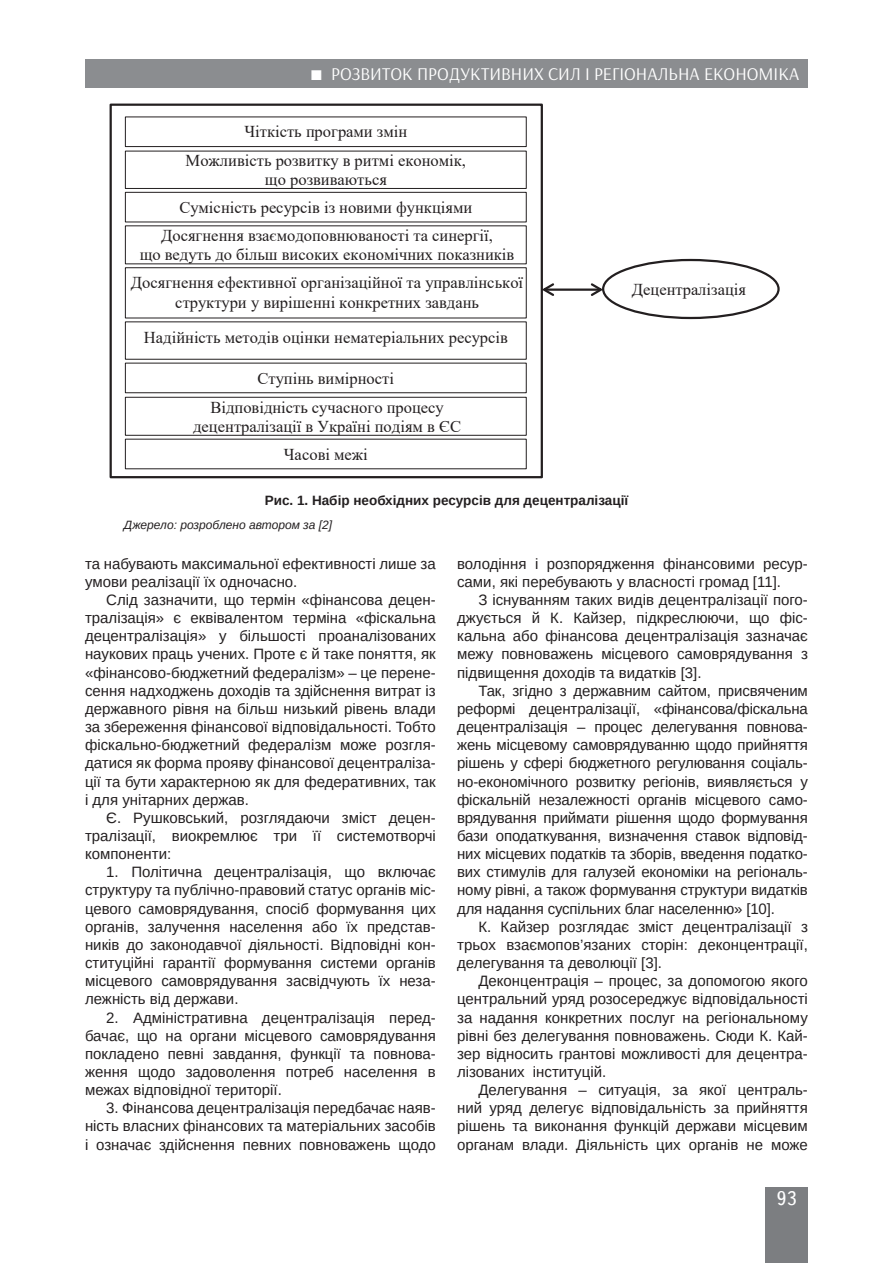
<style>
.page{position:relative;width:893px;height:1263px;background:#fff}
.page>*{position:absolute;margin:0;border:0;box-sizing:border-box;transform-origin:0 0}
.t1{font:19.5px "Ukrainian Text";color:#fff}
.t2{font:18px "Arsenal";color:#fff}
.t3{font:16.5px/27.9px "Times New Roman";color:#231f20;text-align:center}
.Текст_основной_G{font:15px/18.1px "Arimo";color:#231f20;text-align:justify}
.Рисунок{font:700 13.5px "Arimo";color:#231f20}
.Джерело{font:italic 12px "Arimo";color:#231f20}
</style>
<div class="page">
<div style="left:765px;top:1187px;width:43px;height:76px;background:#7c7e81"></div>
<div style="left:85px;top:59px;width:723px;height:29px;background:#8b8d90"></div>
<div style="left:125px;top:117px;width:402px;height:30px;border:1px solid #231f20"></div>
<img style="left:126px;top:117px;width:400px;height:29px">
<div style="left:125px;top:151px;width:402px;height:38px;border:1px solid #231f20"></div>
<img style="left:126px;top:152px;width:400px;height:36px">
<div style="left:125px;top:192px;width:402px;height:30px;border:1px solid #231f20"></div>
<img style="left:126px;top:193px;width:400px;height:29px">
<div style="left:125px;top:225px;width:402px;height:39px;border:1px solid #231f20"></div>
<img style="left:126px;top:226px;width:400px;height:38px">
<div style="left:125px;top:267px;width:402px;height:51px;border:1px solid #231f20"></div>
<img style="left:126px;top:274px;width:400px;height:38px">
<div style="left:125px;top:321px;width:402px;height:39px;border:1px solid #231f20"></div>
<img style="left:126px;top:328px;width:400px;height:26px">
<div style="left:125px;top:363px;width:402px;height:30px;border:1px solid #231f20"></div>
<img style="left:126px;top:364px;width:400px;height:28px">
<div style="left:125px;top:397px;width:402px;height:39px;border:1px solid #231f20"></div>
<img style="left:126px;top:398px;width:400px;height:37px">
<div style="left:110px;top:104px;width:433px;height:374px;border:2px solid #231f20"></div>
<hr style="left:544px;top:288px;width:57px;height:3px;background:#231f20">
<svg style="left:589px;top:281px;width:16px;height:16px"></svg>
<svg style="left:540px;top:281px;width:16px;height:17px"></svg>
<img style="left:765px;top:280px;width:14px;height:23px">
<div style="left:602px;top:259px;width:178px;height:60px;border:2px solid #231f20;border-radius:50%"></div>
<p class="t2" style="left:331px;top:63px;width:470px">РОЗВИТОК ПРОДУКТИВНИХ СИЛ І РЕГІОНАЛЬНА ЕКОНОМІКА</p>
<p class="t3" style="left:186px;top:117px;width:282px;line-height:29.1px">Чіткість програми змін<br>Можливість розвитку в ритмі економік,</p>
<p class="t3" style="left:161px;top:165px;width:333px">що розвиваються<br>Сумісність ресурсів із новими функціями<br>Досягнення взаємодоповнюваності та синергії,</p>
<p class="t3" style="left:131px;top:240px;width:394px;line-height:28.5px">що ведуть до більш високих економічних показників<br>Досягнення ефективної організаційної та управлінської</p>
<p class="t3" style="left:144px;top:284px;width:365px;line-height:35.1px">структури у вирішенні конкретних завдань<br>Надійність методів оцінки нематеріальних ресурсів</p>
<p class="t3" style="left:210px;top:363px;width:235px;line-height:29.1px">Ступінь вимірності<br>Відповідність сучасного процесу</p>
<p class="t3" style="left:193px;top:412px;width:269px">децентралізації в Україні подіям в ЄС<br>Часові межі</p>
<p class="t3" style="left:632px;top:275px;width:116px">Децентралізація</p>
<p class="Рисунок" style="left:265px;top:491px;width:365px">Рис. 1. Набір необхідних ресурсів для децентралізації</p>
<p class="Джерело" style="left:124px;top:517px;width:210px">Джерело: розроблено автором за [2]</p>
<p class="Текст_основной_G" style="left:85px;top:554px;width:352px">та набувають максимальної ефективності лише за умови реалізації їх одночасно.</p>
<p class="Текст_основной_G" style="left:85px;top:591px;width:352px;text-indent:21px">Слід зазначити, що термін «фінансова децен&shy;тралізація» є еквівалентом терміна «фіскальна децентралізація» у більшості проаналізованих наукових праць учених. Проте є й таке поняття, як «фінансово-бюджетний федералізм» – це перене&shy;сення надходжень доходів та здійснення витрат із державного рівня на більш низький рівень влади за збереження фінансової відповідальності. Тобто фіскально-бюджетний федералізм може розгля&shy;датися як форма прояву фінансової децентраліза&shy;ції та бути характерною як для федеративних, так і для унітарних держав.</p>
<p class="Текст_основной_G" style="left:85px;top:809px;width:352px;text-indent:21px">Є. Рушковський, розглядаючи зміст децен&shy;тралізації, виокремлює три її системотворчі компоненти:</p>
<p class="Текст_основной_G" style="left:85px;top:863px;width:352px;text-indent:21px">1. Політична децентралізація, що включає структуру та публічно-правовий статус органів міс&shy;цевого самоврядування, спосіб формування цих органів, залучення населення або їх представ&shy;ників до законодавчої діяльності. Відповідні кон&shy;ституційні гарантії формування системи органів місцевого самоврядування засвідчують їх неза&shy;лежність від держави.</p>
<p class="Текст_основной_G" style="left:85px;top:1008px;width:352px;text-indent:21px">2. Адміністративна децентралізація перед&shy;бачає, що на органи місцевого самоврядування покладено певні завдання, функції та повнова&shy;ження щодо задоволення потреб населення в межах відповідної території.</p>
<p class="Текст_основной_G" style="left:85px;top:1099px;width:352px;text-indent:21px">3. Фінансова децентралізація передбачає наяв&shy;ність власних фінансових та матеріальних засобів і означає здійснення певних повноважень щодо</p>
<p class="Текст_основной_G" style="left:457px;top:554px;width:352px">володіння і розпорядження фінансовими ресур&shy;сами, які перебувають у власності громад [11].</p>
<p class="Текст_основной_G" style="left:457px;top:591px;width:352px;text-indent:21px">З існуванням таких видів децентралізації пого&shy;джується й К. Кайзер, підкреслюючи, що фіс&shy;кальна або фінансова децентралізація зазначає межу повноважень місцевого самоврядування з підвищення доходів та видатків [3].</p>
<p class="Текст_основной_G" style="left:457px;top:682px;width:352px;text-indent:21px">Так, згідно з державним сайтом, присвяченим реформі децентралізації, «фінансова/фіскальна децентралізація – процес делегування повнова&shy;жень місцевому самоврядуванню щодо прийняття рішень у сфері бюджетного регулювання соціаль&shy;но-економічного розвитку регіонів, виявляється у фіскальній незалежності органів місцевого само&shy;врядування приймати рішення щодо формування бази оподаткування, визначення ставок відповід&shy;них місцевих податків та зборів, введення податко&shy;вих стимулів для галузей економіки на регіональ&shy;ному рівні, а також формування структури видатків для надання суспільних благ населенню» [10].</p>
<p class="Текст_основной_G" style="left:457px;top:917px;width:352px;text-indent:21px">К. Кайзер розглядає зміст децентралізації з трьох взаємопов’язаних сторін: деконцентрації, делегування та деволюції [3].</p>
<p class="Текст_основной_G" style="left:457px;top:972px;width:352px;text-indent:21px">Деконцентрація – процес, за допомогою якого центральний уряд розосереджує відповідальності за надання конкретних послуг на регіональному рівні без делегування повноважень. Сюди К. Кай&shy;зер відносить грантові можливості для децентра&shy;лізованих інституцій.</p>
<p class="Текст_основной_G" style="left:457px;top:1081px;width:352px;text-indent:21px">Делегування – ситуація, за якої централь&shy;ний уряд делегує відповідальність за прийняття рішень та виконання функцій держави місцевим органам влади. Діяльність цих органів не може</p>
<h1 class="t1" style="left:776px;top:1188px;width:22px">93</h1>
</div>
